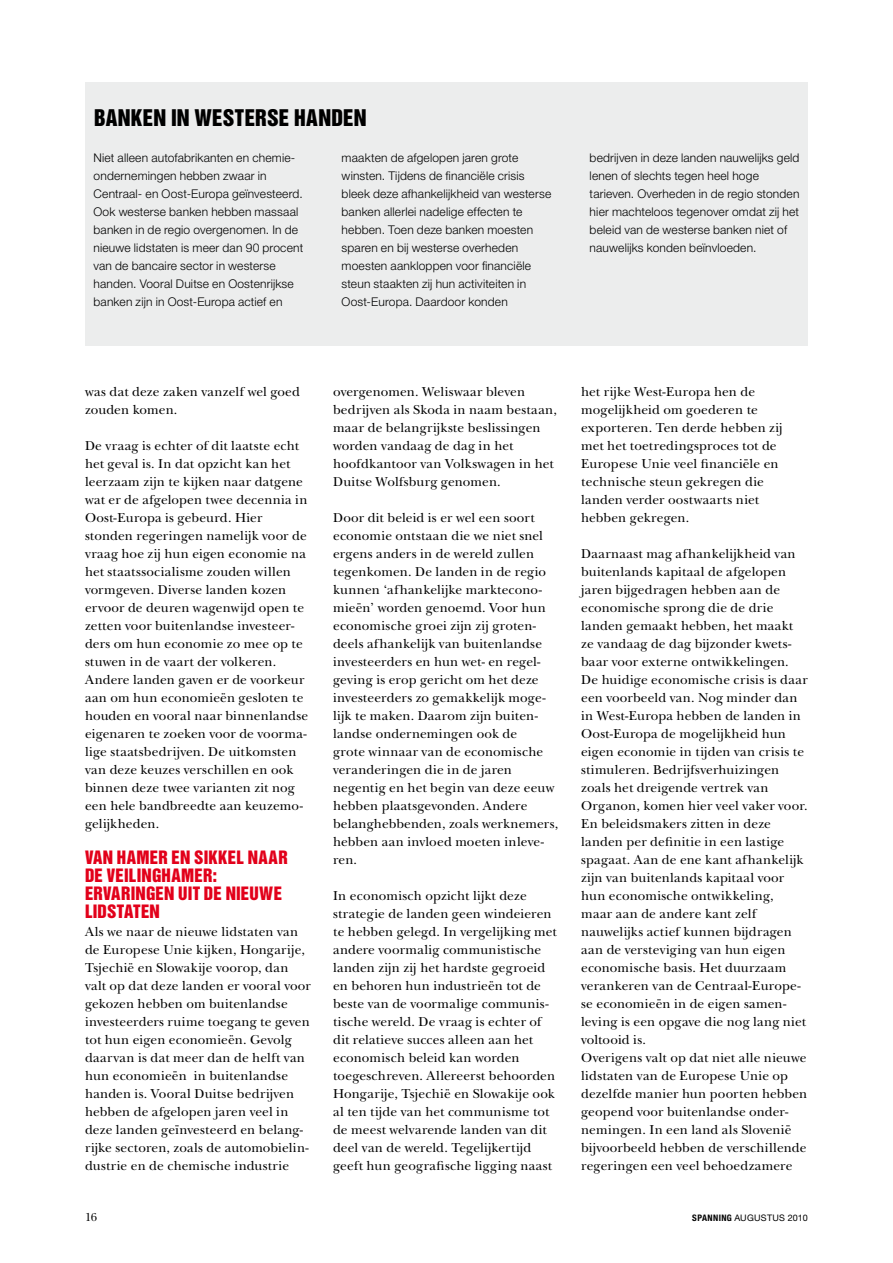
<style>
.page{position:relative;width:893px;height:1263px;background:#fff}
.page>*{position:absolute;margin:0;border:0;box-sizing:border-box;transform-origin:0 0}
.t1{font:21px "Helvetica Inserat LT Std";letter-spacing:.01em;color:#000}
.t2{font:16.8px/18px "Helvetica Inserat LT Std";letter-spacing:.01em;color:#e2001a}
.t3{font:13.5px/18px "New Baskerville Std";letter-spacing:.01em;color:#000}
.t4{font:300 12px/18px "Helvetica Neue LT Std";letter-spacing:.015em;color:#000}
.t5{font:12px "New Baskerville Std";color:#000}
.t6{font:9px "Helvetica Neue LT Std";letter-spacing:.025em;color:#000}
.s1{font-weight:700;font-stretch:condensed}
</style>
<div class="page">
<div style="left:85px;top:82px;width:723px;height:263px;background:#eceded"></div>
<h1 class="t1" style="left:94px;top:105px;width:274px">BANKEN IN WESTERSE HANDEN</h1>
<p class="t4" style="left:94px;top:148px;width:211px">Niet alleen autofabrikanten en chemie&shy;ondernemingen hebben zwaar in Centraal- en Oost-Europa geïnvesteerd.<br>Ook westerse banken hebben massaal banken in de regio overgenomen. In de nieuwe lidstaten is meer dan 90 procent van de bancaire sector in westerse handen. Vooral Duitse en Oostenrijkse banken zijn in Oost-Europa actief en</p>
<p class="t4" style="left:342px;top:148px;width:211px">maakten de afgelopen jaren grote winsten. Tijdens de financiële crisis bleek deze afhankelijkheid van westerse banken allerlei nadelige effecten te hebben. Toen deze banken moesten sparen en bij westerse overheden moesten aankloppen voor financiële steun staakten zij hun activiteiten in Oost-Europa. Daardoor konden</p>
<p class="t4" style="left:590px;top:148px;width:211px">bedrijven in deze landen nauwelijks geld lenen of slechts tegen heel hoge tarieven. Overheden in de regio stonden hier machteloos tegenover omdat zij het beleid van de westerse banken niet of nauwelijks konden beïnvloeden.</p>
<p class="t3" style="left:85px;top:383px;width:217px">was dat deze zaken vanzelf wel goed zouden komen.</p>
<p class="t3" style="left:85px;top:437px;width:225px">De vraag is echter of dit laatste echt het geval is. In dat opzicht kan het leerzaam zijn te kijken naar datgene wat er de afgelopen twee decennia in Oost-Europa is gebeurd. Hier stonden regeringen namelijk voor de vraag hoe zij hun eigen economie na het staatssocialisme zouden willen vormgeven. Diverse landen kozen ervoor de deuren wagenwijd open te zetten voor buitenlandse investeer&shy;ders om hun economie zo mee op te stuwen in de vaart der volkeren.<br>Andere landen gaven er de voorkeur aan om hun economieën gesloten te houden en vooral naar binnenlandse eigenaren te zoeken voor de voorma&shy;lige staatsbedrijven. De uitkomsten van deze keuzes verschillen en ook binnen deze twee varianten zit nog een hele bandbreedte aan keuzemo&shy;gelijkheden.</p>
<p class="t2" style="left:85px;top:849px;width:204px">VAN HAMER EN SIKKEL NAAR<br>DE VEILINGHAMER:<br>ERVARINGEN UIT DE NIEUWE<br>LIDSTATEN</p>
<p class="t3" style="left:85px;top:923px;width:227px">Als we naar de nieuwe lidstaten van de Europese Unie kijken, Hongarije, Tsjechië en Slowakije voorop, dan valt op dat deze landen er vooral voor gekozen hebben om buitenlandse investeerders ruime toegang te geven tot hun eigen economieën. Gevolg daarvan is dat meer dan de helft van hun economieën in buitenlandse handen is. Vooral Duitse bedrijven hebben de afgelopen jaren veel in deze landen geïnvesteerd en belang&shy;rijke sectoren, zoals de automobielin&shy;dustrie en de chemische industrie</p>
<p class="t3" style="left:333px;top:383px;width:225px">overgenomen. Weliswaar bleven bedrijven als Skoda in naam bestaan, maar de belangrijkste beslissingen worden vandaag de dag in het hoofdkantoor van Volkswagen in het<br>Duitse Wolfsburg genomen.</p>
<p class="t3" style="left:333px;top:509px;width:227px">Door dit beleid is er wel een soort economie ontstaan die we niet snel ergens anders in de wereld zullen tegenkomen. De landen in de regio kunnen ‘afhankelijke marktecono&shy;mieën’ worden genoemd. Voor hun economische groei zijn zij groten&shy;deels afhankelijk van buitenlandse investeerders en hun wet- en regel&shy;geving is erop gericht om het deze investeerders zo gemakkelijk moge&shy;lijk te maken. Daarom zijn buiten&shy;landse ondernemingen ook de<br>grote winnaar van de economische veranderingen die in de jaren negentig en het begin van deze eeuw hebben plaatsgevonden. Andere belanghebbenden, zoals werknemers, hebben aan invloed moeten inleve&shy;ren.</p>
<p class="t3" style="left:333px;top:887px;width:225px">In economisch opzicht lijkt deze strategie de landen geen windeieren te hebben gelegd. In vergelijking met andere voormalig communistische landen zijn zij het hardste gegroeid en behoren hun industrieën tot de beste van de voormalige communis&shy;tische wereld. De vraag is echter of dit relatieve succes alleen aan het economisch beleid kan worden toegeschreven. Allereerst behoorden Hongarije, Tsjechië en Slowakije ook al ten tijde van het communisme tot de meest welvarende landen van dit deel van de wereld. Tegelijkertijd geeft hun geografische ligging naast</p>
<p class="t3" style="left:581px;top:383px;width:203px">het rijke West-Europa hen de mogelijkheid om goederen te exporteren. Ten derde hebben zij met het toetredingsproces tot de<br>Europese Unie veel financiële en technische steun gekregen die landen verder oostwaarts niet hebben gekregen.</p>
<p class="t3" style="left:581px;top:544px;width:228px">Daarnaast mag afhankelijkheid van buitenlands kapitaal de afgelopen jaren bijgedragen hebben aan de economische sprong die de drie landen gemaakt hebben, het maakt ze vandaag de dag bijzonder kwets&shy;baar voor externe ontwikkelingen.<br>De huidige economische crisis is daar een voorbeeld van. Nog minder dan in West-Europa hebben de landen in Oost-Europa de mogelijkheid hun eigen economie in tijden van crisis te stimuleren. Bedrijfsverhuizingen zoals het dreigende vertrek van Organon, komen hier veel vaker voor.<br>En beleidsmakers zitten in deze landen per definitie in een lastige spagaat. Aan de ene kant afhankelijk zijn van buitenlands kapitaal voor hun economische ontwikkeling, maar aan de andere kant zelf nauwelijks actief kunnen bijdragen aan de versteviging van hun eigen economische basis. Het duurzaam verankeren van de Centraal-Europe&shy;se economieën in de eigen samen&shy;leving is een opgave die nog lang niet voltooid is.<br>Overigens valt op dat niet alle nieuwe lidstaten van de Europese Unie op dezelfde manier hun poorten hebben geopend voor buitenlandse onder&shy;nemingen. In een land als Slovenië bijvoorbeeld hebben de verschillende regeringen een veel behoedzamere</p>
<p class="t5" style="left:85px;top:1210px;width:13px">16</p>
<p class="t6" style="left:692px;top:1212px;width:117px"><span class="s1">SPANNING</span> AUGUSTUS 2010</p>
</div>
